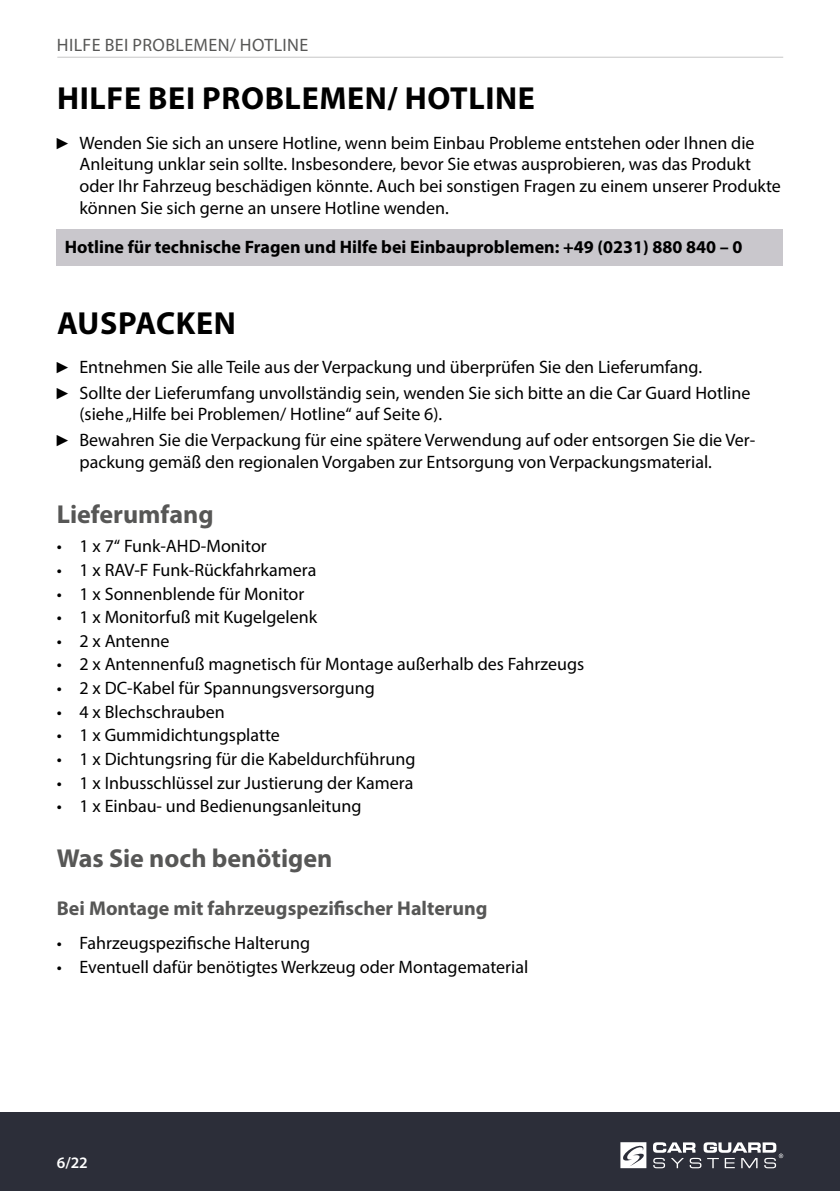
<style>
.page{position:relative;width:840px;height:1191px;background:#fff}
.page>*{position:absolute;margin:0;border:0;box-sizing:border-box;transform-origin:0 0}
.t1{font:700 32px "Myriad Pro";letter-spacing:.02em;color:#000}
.t2{font:700 26px "Myriad Pro";color:#575756}
.t3{font:700 20px "Myriad Pro";color:#575756}
.t4{font:18px/21.6px "Myriad Pro";color:#000}
.t5{font:700 18px "Myriad Pro";color:#000}
.t6{font:18px "Myriad Pro";letter-spacing:.02em;color:#575756}
.t7{font:600 16px "Myriad Pro";color:#fff}
.s1{font-family:"Arial Narrow";font-size:16px}
</style>
<div class="page">
<div style="left:0;top:1112px;width:839px;height:79px;background:#2c2e39"></div>
<svg style="left:620px;top:1142px;width:26px;height:26px"></svg>
<svg style="left:653px;top:1142px;width:129px;height:26px"></svg>
<hr style="left:57px;top:57px;width:725px;height:1px;background:#c6c6c6">
<div style="left:57px;top:230px;width:725px;height:36px;background:#c9c7cc"></div>
<p class="t6" style="left:57px;top:34px;width:97px">Hilfe bei Prob</p>
<p class="t6" style="left:175px;top:34px;width:21px">leme</p>
<p class="t6" style="left:217px;top:34px;width:90px">n/ Hotline</p>
<h1 class="t1" style="left:57px;top:77px;width:479px">HILFE BEI PROBLEMEN/ HOTLINE</h1>
<p class="t4" style="left:79px;top:132px;width:702px;text-indent:-23px"><span class="s1">►</span> Wenden Sie sich an unsere Hotline, wenn beim Einbau Probleme entstehen oder Ihnen die Anleitung unklar sein sollte. Insbesondere, bevor Sie etwas ausprobieren, was das Produkt oder Ihr Fahrzeug beschädigen könnte. Auch bei sonstigen Fragen zu einem unserer Produkte können Sie sich gerne an unsere Hotline wenden.</p>
<p class="t5" style="left:65px;top:235px;width:678px">Hotline für technische Fragen und Hilfe bei Einbauproblemen: +49 (0231) 880 840 – 0</p>
<h1 class="t1" style="left:57px;top:302px;width:180px">AUSPACKEN</h1>
<p class="t4" style="left:57px;top:354px;width:694px;line-height:25.6px"><span class="s1">►</span> Entnehmen Sie alle Teile aus der Verpackung und überprüfen Sie den Lieferumfang.<br><span class="s1">►</span> Sollte der Lieferumfang unvollständig sein, wenden Sie sich bitte an die Car Guard Hotline</p>
<p class="t4" style="left:57px;top:401px;width:699px;line-height:25.6px;text-indent:23px">(siehe „Hilfe bei Problemen/ Hotline“ auf Seite 6).<br><span class="s1">►</span> Bewahren Sie die Verpackung für eine spätere Verwendung auf oder entsorgen Sie die Ver-</p>
<p class="t4" style="left:79px;top:450px;width:633px">packung gemäß den regionalen Vorgaben zur Entsorgung von Verpackungsmaterial.</p>
<h2 class="t2" style="left:57px;top:497px;width:158px">Lieferumfang</h2>
<p class="t4" style="left:57px;top:535px;width:211px">• 1 x 7“ Funk-AHD-Monitor</p>
<p class="t4" style="left:57px;top:559px;width:261px">• 1 x RAV-F Funk-Rückfahrkamera</p>
<p class="t4" style="left:57px;top:582px;width:249px">• 1 x Sonnenblende für Monitor</p>
<p class="t4" style="left:57px;top:606px;width:262px">• 1 x Monitorfuß mit Kugelgelenk</p>
<p class="t4" style="left:57px;top:630px;width:114px">• 2 x Antenne</p>
<p class="t4" style="left:57px;top:653px;width:528px">• 2 x Antennenfuß magnetisch für Montage außerhalb des Fahrzeugs</p>
<p class="t4" style="left:57px;top:677px;width:319px">• 2 x DC-Kabel für Spannungsversorgung</p>
<p class="t4" style="left:57px;top:700px;width:169px">• 4 x Blechschrauben</p>
<p class="t4" style="left:57px;top:724px;width:224px">• 1 x Gummidichtungsplatte</p>
<p class="t4" style="left:57px;top:748px;width:360px">• 1 x Dichtungsring für die Kabeldurchführung</p>
<p class="t4" style="left:57px;top:771px;width:358px">• 1 x Inbusschlüssel zur Justierung der Kamera</p>
<p class="t4" style="left:57px;top:795px;width:306px">• 1 x Einbau- und Bedienungsanleitung</p>
<h2 class="t2" style="left:57px;top:841px;width:277px">Was Sie noch benötigen</h2>
<p class="t3" style="left:57px;top:895px;width:432px">Bei Montage mit fahrzeugspezifischer Halterung</p>
<p class="t4" style="left:57px;top:932px;width:255px">• Fahrzeugspezifische Halterung</p>
<p class="t4" style="left:57px;top:955px;width:473px">• Eventuell dafür benötigtes Werkzeug oder Montagematerial</p>
<p class="t7" style="left:57px;top:1152px;width:33px">6/22</p>
</div>
